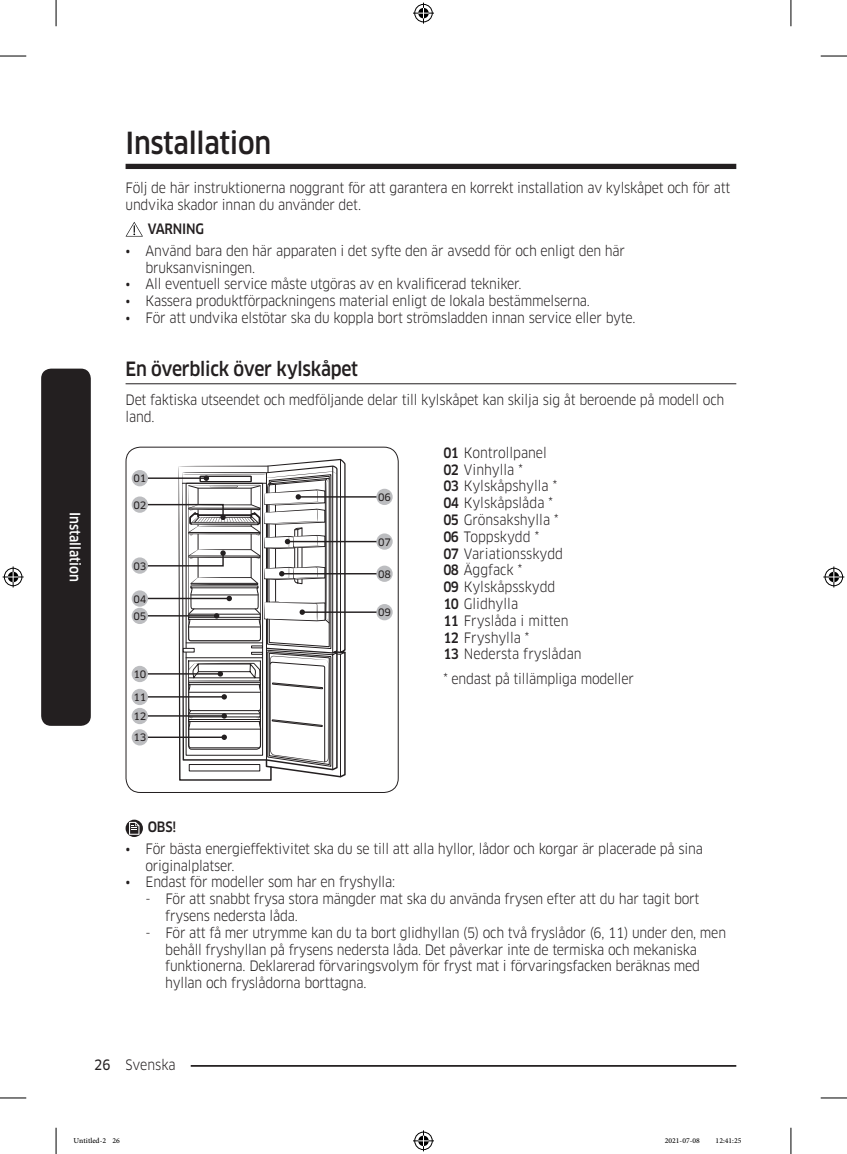
<style>
.page{position:relative;width:847px;height:1154px;background:#fff}
.page>*{position:absolute;margin:0;border:0;box-sizing:border-box;transform-origin:0 0}
.t1{font:500 29.75px "Samsung Clan Pro";letter-spacing:-.01em;color:#231f20;scale:.9 1}
.t2{font:500 19.25px "Samsung Clan Pro";letter-spacing:-.015em;color:#231f20;scale:.9 1}
.P_Split{font:14px/16.8px "Samsung Clan Pro";letter-spacing:-.015em;color:#231f20;scale:.9 1}
.Sidebar{font:500 14px "Samsung Clan Pro";color:#fff;scale:.9 1}
.DL_DT_Icon{font:500 14px "Samsung Clan Pro";letter-spacing:-.015em;color:#231f20;scale:.9 1}
.t3{font:10.5px "Adobe Arabic";color:#000}
.image{font:9.97px "Samsung Clan Pro News";letter-spacing:-.015em;color:#231f20}
.s1{font-weight:500}
.s2{font-family:"Samsung Clan Pro News"}
</style>
<div class="page">
<hr style="left:125px;top:1065px;width:611px;height:2px;background:#231f20">
<div style="left:111px;top:1055px;width:80px;height:17px;background:#fff"></div>
<div style="left:125px;top:164px;width:611px;height:5px;background:#231f20"></div>
<hr style="left:125px;top:383px;width:611px;height:1px;background:#231f20">
<svg style="left:126px;top:222px;width:17px;height:14px"></svg>
<hr style="left:340px;top:459px;width:1px;height:193px;background:#231f20">
<div style="left:132px;top:470px;width:16px;height:16px;background:#bcbdc0;border-radius:50%"></div>
<hr style="left:298px;top:496px;width:79px;height:2px;background:#231f20">
<div style="left:376px;top:489px;width:16px;height:16px;background:#bcbdc0;border-radius:50%"></div>
<hr style="left:287px;top:541px;width:90px;height:1px;background:#231f20">
<div style="left:376px;top:533px;width:16px;height:17px;background:#bcbdc0;border-radius:50%"></div>
<hr style="left:281px;top:573px;width:96px;height:1px;background:#231f20">
<div style="left:376px;top:565px;width:16px;height:17px;background:#bcbdc0;border-radius:50%"></div>
<hr style="left:302px;top:611px;width:75px;height:2px;background:#231f20">
<div style="left:376px;top:604px;width:16px;height:16px;background:#bcbdc0;border-radius:50%"></div>
<div style="left:132px;top:496px;width:16px;height:17px;background:#bcbdc0;border-radius:50%"></div>
<div style="left:132px;top:689px;width:16px;height:16px;background:#bcbdc0;border-radius:50%"></div>
<div style="left:132px;top:729px;width:16px;height:16px;background:#bcbdc0;border-radius:50%"></div>
<div style="left:132px;top:708px;width:16px;height:16px;background:#bcbdc0;border-radius:50%"></div>
<div style="left:132px;top:666px;width:16px;height:16px;background:#bcbdc0;border-radius:50%"></div>
<div style="left:132px;top:608px;width:16px;height:16px;background:#bcbdc0;border-radius:50%"></div>
<svg style="left:144px;top:465px;width:201px;height:316px"></svg>
<div style="left:132px;top:590px;width:16px;height:17px;background:#bcbdc0;border-radius:50%"></div>
<div style="left:132px;top:557px;width:16px;height:17px;background:#bcbdc0;border-radius:50%"></div>
<div style="left:125px;top:447px;width:273px;height:346px;border:1px solid #231f20;border-radius:14px"></div>
<svg style="left:125px;top:819px;width:18px;height:18px"></svg>
<svg style="left:129px;top:822px;width:10px;height:13px"></svg>
<div style="left:41px;top:369px;width:50px;height:357px;background:#231f20;border-radius:10px"></div>
<svg style="left:0;top:56px;width:26px;height:1px"></svg>
<svg style="left:820px;top:56px;width:26px;height:1px"></svg>
<svg style="left:0;top:1097px;width:26px;height:1px"></svg>
<svg style="left:820px;top:1097px;width:26px;height:1px"></svg>
<svg style="left:56px;top:0;width:1px;height:26px"></svg>
<svg style="left:56px;top:1128px;width:1px;height:26px"></svg>
<svg style="left:790px;top:0;width:1px;height:26px"></svg>
<svg style="left:790px;top:1128px;width:1px;height:26px"></svg>
<svg style="left:413px;top:3px;width:21px;height:21px"></svg>
<svg style="left:413px;top:1130px;width:21px;height:21px"></svg>
<svg style="left:3px;top:566px;width:21px;height:21px"></svg>
<svg style="left:823px;top:566px;width:21px;height:21px"></svg>
<p class="Sidebar" style="left:83px;top:512px;width:79px;rotate:90deg">Installation</p>
<h1 class="t1" style="left:125px;top:125px;width:163px">Installation</h1>
<p class="P_Split" style="left:125px;top:179px;width:673px">Följ de här instruktionerna noggrant för att garantera en korrekt installation av kylskåpet och för att undvika skador innan du använder det.</p>
<p class="DL_DT_Icon" style="left:148px;top:221px;width:64px">VARNING</p>
<p class="P_Split" style="left:145px;top:242px;width:534px;text-indent:-20px">• Använd bara den här apparaten i det syfte den är avsedd för och enligt den här bruksanvisningen.</p>
<p class="P_Split" style="left:125px;top:276px;width:441px">• All eventuell service måste utgöras av en kvalificerad tekniker.</p>
<p class="P_Split" style="left:125px;top:293px;width:517px">• Kassera produktförpackningens material enligt de lokala bestämmelserna.</p>
<p class="P_Split" style="left:125px;top:309px;width:568px">• För att undvika elstötar ska du koppla bort strömsladden innan service eller byte.</p>
<h2 class="t2" style="left:125px;top:357px;width:260px">En överblick över kylskåpet</h2>
<p class="P_Split" style="left:125px;top:391px;width:666px">Det faktiska utseendet och medföljande delar till kylskåpet kan skilja sig åt beroende på modell och land.</p>
<p class="image" style="left:133px;top:473px;width:14px">01</p>
<p class="image" style="left:133px;top:499px;width:14px">02</p>
<p class="image" style="left:133px;top:560px;width:14px">03</p>
<p class="image" style="left:133px;top:593px;width:14px">04</p>
<p class="image" style="left:133px;top:610px;width:14px">05</p>
<p class="image" style="left:133px;top:668px;width:14px">10</p>
<p class="image" style="left:133px;top:691px;width:14px">11</p>
<p class="image" style="left:133px;top:732px;width:14px">13</p>
<p class="image" style="left:133px;top:710px;width:14px">12</p>
<p class="image" style="left:378px;top:491px;width:14px">06</p>
<p class="image" style="left:378px;top:536px;width:14px">07</p>
<p class="image" style="left:378px;top:568px;width:14px">08</p>
<p class="image" style="left:378px;top:607px;width:14px">09</p>
<p class="P_Split" style="left:443px;top:444px;width:116px"><span class="s1">01</span> Kontrollpanel</p>
<p class="P_Split" style="left:443px;top:461px;width:90px"><span class="s1">02</span> Vinhylla *</p>
<p class="P_Split" style="left:443px;top:478px;width:128px"><span class="s1">03</span> Kylskåpshylla *</p>
<p class="P_Split" style="left:443px;top:495px;width:123px"><span class="s1">04</span> Kylskåpslåda *</p>
<p class="P_Split" style="left:443px;top:511px;width:129px"><span class="s1">05</span> Grönsakshylla *</p>
<p class="P_Split" style="left:443px;top:528px;width:108px"><span class="s1">06</span> Toppskydd *</p>
<p class="P_Split" style="left:443px;top:545px;width:134px"><span class="s1">07</span> Variationsskydd</p>
<p class="P_Split" style="left:443px;top:562px;width:89px"><span class="s1">08</span> Äggfack *</p>
<p class="P_Split" style="left:443px;top:579px;width:126px"><span class="s1">09</span> Kylskåpsskydd</p>
<p class="P_Split" style="left:443px;top:595px;width:85px"><span class="s1">10</span> Glidhylla</p>
<p class="P_Split" style="left:443px;top:612px;width:141px"><span class="s1">11</span> Fryslåda i mitten</p>
<p class="P_Split" style="left:443px;top:629px;width:97px"><span class="s1">12</span> Fryshylla *</p>
<p class="P_Split" style="left:443px;top:646px;width:155px"><span class="s1">13</span> Nedersta fryslådan</p>
<p class="P_Split" style="left:443px;top:670px;width:213px">* endast på tillämpliga modeller</p>
<p class="DL_DT_Icon" style="left:148px;top:819px;width:33px">OBS!</p>
<p class="P_Split" style="left:145px;top:840px;width:620px;text-indent:-20px">• För bästa energieffektivitet ska du se till att alla hyllor, lådor och korgar är placerade på sina originalplatser.</p>
<p class="P_Split" style="left:125px;top:874px;width:301px">• Endast för modeller som har en fryshylla:</p>
<p class="P_Split" style="left:165px;top:891px;width:594px;text-indent:-20px">- För att snabbt frysa stora mängder mat ska du använda frysen efter att du har tagit bort frysens nedersta låda.</p>
<p class="P_Split" style="left:165px;top:924px;width:624px;text-indent:-20px">- För att få mer utrymme kan du ta bort glidhyllan (5) och två fryslådor (6, 11) under den, men behåll fryshyllan på frysens nedersta låda. Det påverkar inte de termiska och mekaniska funktionerna. Deklarerad förvaringsvolym för fryst mat i förvaringsfacken beräknas med hyllan och fryslådorna borttagna.</p>
<p class="P_Split" style="left:94px;top:1056px;width:92px"><span class="s2">26</span> Svenska</p>
<p class="t3" style="left:74px;top:1133px;width:48px">Untitled-2 26</p>
<p class="t3" style="left:664px;top:1133px;width:37px">2021-07-08</p>
<p class="t3" style="left:715px;top:1133px;width:27px">12:41:25</p>
</div>
